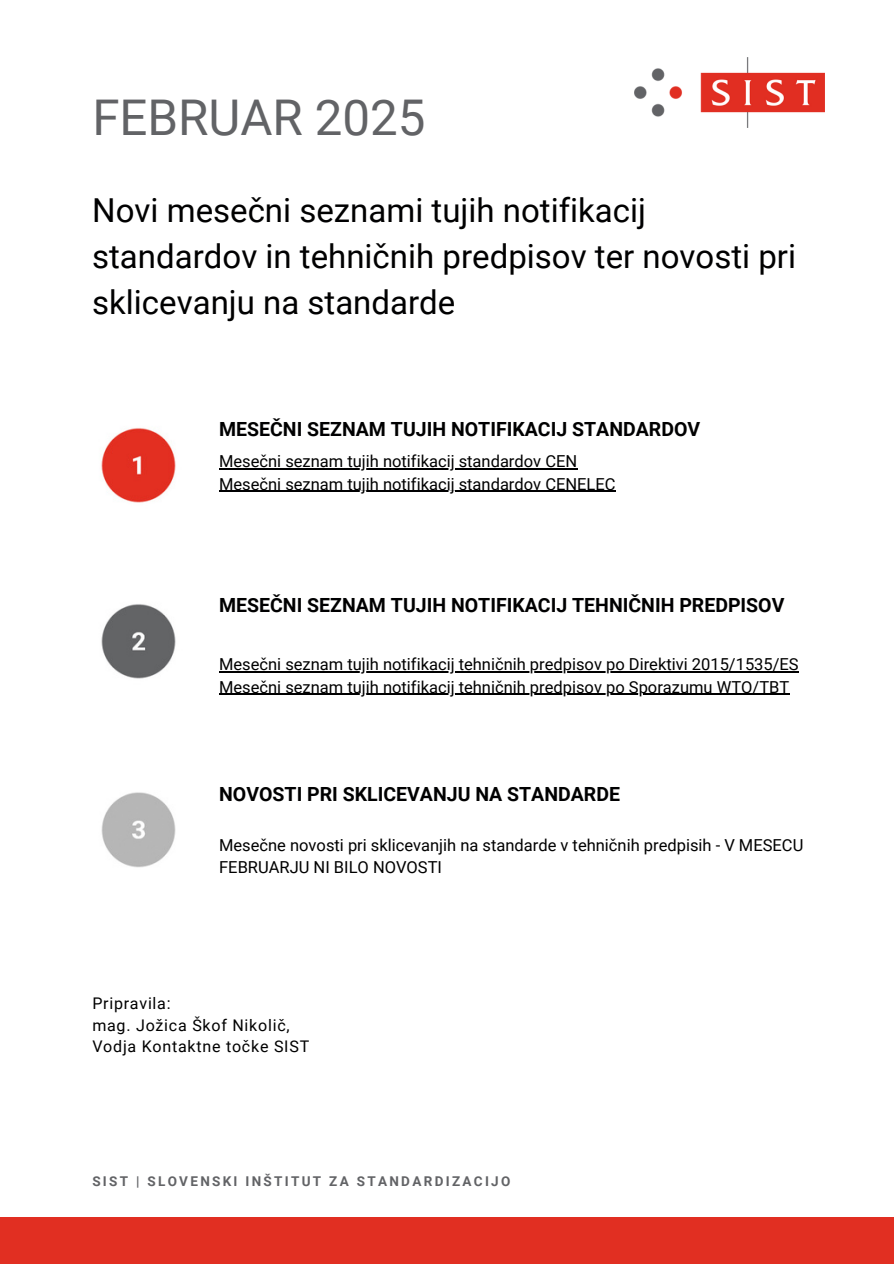
<style>
.page{position:relative;width:894px;height:1264px;background:#fff}
.page>*{position:absolute;margin:0;border:0;box-sizing:border-box;transform-origin:0 0}
.t1{font:49.2px "Roboto";color:#626366}
.t2{font:33px/46.2px "Roboto";color:#000001}
.t3{font:700 19.5px "Roboto";color:#000001}
.t4{font:16.5px/22.5px "Roboto";color:#000}
.t5{font:16.5px "Roboto";color:#000001}
.t6{font:16.05px/21.3px "Roboto";letter-spacing:.045em;color:#000}
.t7{font:700 13.5px "Roboto";letter-spacing:.17em;color:#626366}
</style>
<div class="page">
<div style="left:0;top:1217px;width:893px;height:46px;background:#e12f22"></div>
<img style="left:634px;top:58px;width:190px;height:69px">
<img style="left:101px;top:428px;width:75px;height:75px">
<img style="left:101px;top:792px;width:75px;height:76px">
<img style="left:101px;top:604px;width:75px;height:75px">
<hr style="left:219px;top:468px;width:358px;height:1px;background:#000001">
<hr style="left:219px;top:491px;width:396px;height:1px;background:#000001">
<hr style="left:219px;top:671px;width:579px;height:1px;background:#000">
<hr style="left:219px;top:693px;width:570px;height:1px;background:#000">
<p class="t1" style="left:92px;top:90px;width:334px">FEBRUAR 2025</p>
<p class="t2" style="left:92px;top:188px;width:705px">Novi mesečni seznami tujih notifikacij standardov in tehničnih predpisov ter novosti pri sklicevanju na standarde</p>
<h2 class="t3" style="left:219px;top:418px;width:482px">MESEČNI SEZNAM TUJIH NOTIFIKACIJ STANDARDOV</h2>
<p class="t5" style="left:219px;top:452px;width:359px">Mesečni seznam tujih notifikacij standardov CEN</p>
<h3 class="t5" style="left:219px;top:474px;width:398px">Mesečni seznam tujih notifikacij standardov CENELEC</h3>
<h1 class="t3" style="left:219px;top:594px;width:566px">MESEČNI SEZNAM TUJIH NOTIFIKACIJ TEHNIČNIH PREDPISOV</h1>
<p class="t4" style="left:219px;top:653px;width:581px">Mesečni seznam tujih notifikacij tehničnih predpisov po Direktivi 2015/1535/ES</p>
<h3 class="t4" style="left:219px;top:675px;width:571px">Mesečni seznam tujih notifikacij tehničnih predpisov po Sporazumu WTO/TBT</h3>
<h4 class="t3" style="left:219px;top:782px;width:402px">NOVOSTI PRI SKLICEVANJU NA STANDARDE</h4>
<h4 class="t4" style="left:219px;top:834px;width:585px">Mesečne novosti pri sklicevanjih na standarde v tehničnih predpisih - V MESECU<br>FEBRUARJU NI BILO NOVOSTI</h4>
<h3 class="t6" style="left:92px;top:993px;width:218px">Pripravila:<br>mag. Jožica Škof Nikolič,<br>Vodja Kontaktne točke SIST</h3>
<h4 class="t7" style="left:92px;top:1173px;width:419px">SIST | SLOVENSKI INŠTITUT ZA STANDARDIZACIJO</h4>
</div>
